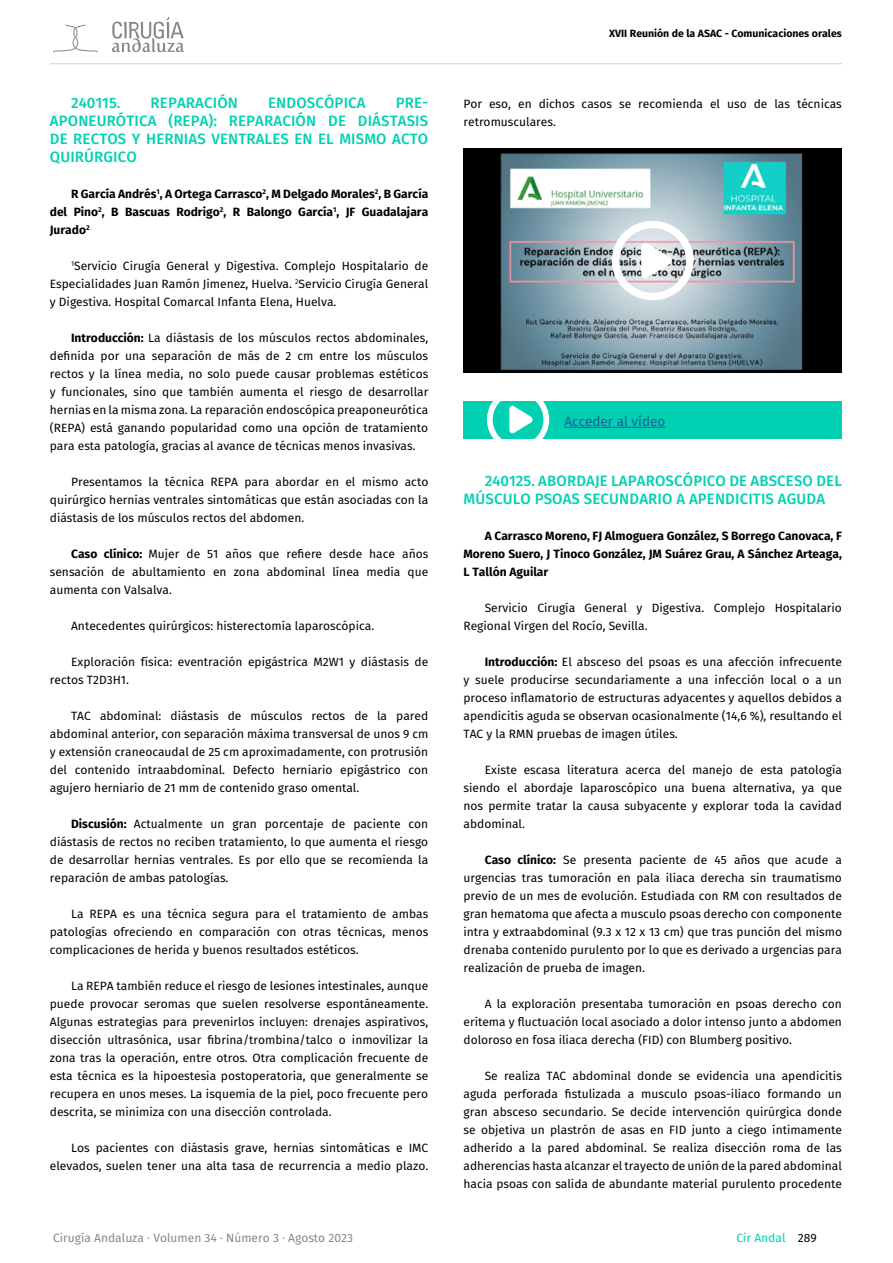
<style>
.page{position:relative;width:893px;height:1263px;background:#fff}
.page>*{position:absolute;margin:0;border:0;box-sizing:border-box;transform-origin:0 0}
.t1{font:500 15px/18px "Fira Sans";letter-spacing:.01em;color:#00d1b2;text-align:justify}
.t2{font:13.5px "Fira Sans";color:#275b9b}
.t3{font:12px/18px "Fira Sans";color:#000;text-align:justify}
.t4{font:700 12px/18px "Fira Sans";color:#000;text-align:justify}
.t5{font:12px "Fira Sans";color:#878787}
.t6{font:12px "Fira Sans";color:#00d1b2}
.t7{font:700 10.5px "Fira Sans";color:#000}
.s1{font-weight:700}
.s2{color:#000}
</style>
<div class="page">
<svg style="left:53px;top:24px;width:45px;height:29px"></svg>
<svg style="left:112px;top:17px;width:72px;height:35px"></svg>
<hr style="left:50px;top:64px;width:792px;height:1px;background:#d1d1d1">
<img style="left:463px;top:149px;width:379px;height:223px">
<div style="left:463px;top:401px;width:379px;height:37px;background:#00d1b2"></div>
<svg style="left:487px;top:401px;width:62px;height:38px"></svg>
<hr style="left:564px;top:427px;width:101px;height:1px;background:#275b9b">
<svg style="left:612px;top:221px;width:82px;height:79px"></svg>
<p class="t1" style="left:71px;top:93px;width:51px">240115.</p>
<p class="t1" style="left:151px;top:93px;width:89px">REPARACIÓN</p>
<p class="t1" style="left:268px;top:93px;width:99px">ENDOSCÓPICA</p>
<p class="t1" style="left:50px;top:93px;width:380px;text-indent:346px">PRE-APONEURÓTICA (REPA): REPARACIÓN DE DIÁSTASIS DE RECTOS Y HERNIAS VENTRALES EN EL MISMO ACTO QUIRÚRGICO</p>
<p class="t4" style="left:50px;top:184px;width:380px;text-indent:21px">R García Andrés<sup>1</sup>, A Ortega Carrasco<sup>2</sup>, M Delgado Morales<sup>2</sup>, B García del Pino<sup>2</sup>, B Bascuas Rodrigo<sup>2</sup>, R Balongo García<sup>1</sup>, JF Guadalajara Jurado<sup>2</sup></p>
<p class="t3" style="left:50px;top:256px;width:380px;text-indent:21px"><sup>1</sup>Servicio Cirugía General y Digestiva. Complejo Hospitalario de Especialidades Juan Ramón Jimenez, Huelva. <sup>2</sup>Servicio Cirugía General y Digestiva. Hospital Comarcal Infanta Elena, Huelva.</p>
<p class="t3" style="left:50px;top:328px;width:380px;text-indent:21px"><span class="s1">Introducción:</span> La diástasis de los músculos rectos abdominales, definida por una separación de más de 2 cm entre los músculos rectos y la línea media, no solo puede causar problemas estéticos y funcionales, sino que también aumenta el riesgo de desarrollar hernias en la misma zona. La reparación endoscópica preaponeurótica (REPA) está ganando popularidad como una opción de tratamiento para esta patología, gracias al avance de técnicas menos invasivas.</p>
<p class="t3" style="left:50px;top:472px;width:380px;text-indent:21px">Presentamos la técnica REPA para abordar en el mismo acto quirúrgico hernias ventrales sintomáticas que están asociadas con la diástasis de los músculos rectos del abdomen.</p>
<p class="t3" style="left:50px;top:544px;width:380px;text-indent:21px"><span class="s1">Caso clínico:</span> Mujer de 51 años que refiere desde hace años sensación de abultamiento en zona abdominal línea media que aumenta con Valsalva.</p>
<p class="t3" style="left:71px;top:616px;width:305px">Antecedentes quirúrgicos: histerectomía laparoscópica.</p>
<p class="t3" style="left:50px;top:652px;width:380px;text-indent:21px">Exploración física: eventración epigástrica M2W1 y diástasis de rectos T2D3H1.</p>
<p class="t3" style="left:50px;top:706px;width:380px;text-indent:21px">TAC abdominal: diástasis de músculos rectos de la pared abdominal anterior, con separación máxima transversal de unos 9 cm y extensión craneocaudal de 25 cm aproximadamente, con protrusión del contenido intraabdominal. Defecto herniario epigástrico con agujero herniario de 21 mm de contenido graso omental.</p>
<p class="t3" style="left:50px;top:814px;width:380px;text-indent:21px"><span class="s1">Discusión:</span> Actualmente un gran porcentaje de paciente con diástasis de rectos no reciben tratamiento, lo que aumenta el riesgo de desarrollar hernias ventrales. Es por ello que se recomienda la reparación de ambas patologías.</p>
<p class="t3" style="left:50px;top:904px;width:380px;text-indent:21px">La REPA es una técnica segura para el tratamiento de ambas patologías ofreciendo en comparación con otras técnicas, menos complicaciones de herida y buenos resultados estéticos.</p>
<p class="t3" style="left:50px;top:976px;width:380px;text-indent:21px">La REPA también reduce el riesgo de lesiones intestinales, aunque puede provocar seromas que suelen resolverse espontáneamente.<br>Algunas estrategias para prevenirlos incluyen: drenajes aspirativos, disección ultrasónica, usar fibrina/trombina/talco o inmovilizar la zona tras la operación, entre otros. Otra complicación frecuente de esta técnica es la hipoestesia postoperatoria, que generalmente se recupera en unos meses. La isquemia de la piel, poco frecuente pero descrita, se minimiza con una disección controlada.</p>
<p class="t3" style="left:50px;top:1138px;width:380px;text-align:right">Los pacientes con diástasis grave, hernias sintomáticas e IMC elevados, suelen tener una alta tasa de recurrencia a medio plazo.</p>
<p class="t7" style="left:609px;top:25px;width:234px">XVII Reunión de la ASAC - Comunicaciones orales</p>
<p class="t3" style="left:463px;top:94px;width:380px">Por eso, en dichos casos se recomienda el uso de las técnicas retromusculares.</p>
<p class="t2" style="left:564px;top:411px;width:102px">Acceder al vídeo</p>
<p class="t1" style="left:464px;top:471px;width:380px;text-indent:21px">240125. ABORDAJE LAPAROSCÓPICO DE ABSCESO DEL<br>MÚSCULO PSOAS SECUNDARIO A APENDICITIS AGUDA</p>
<p class="t4" style="left:463px;top:526px;width:380px;text-indent:21px">A Carrasco Moreno, FJ Almoguera González, S Borrego Canovaca, F Moreno Suero, J Tinoco González, JM Suárez Grau, A Sánchez Arteaga, L Tallón Aguilar</p>
<p class="t3" style="left:463px;top:598px;width:380px;text-indent:21px">Servicio Cirugía General y Digestiva. Complejo Hospitalario<br>Regional Virgen del Rocío, Sevilla.</p>
<p class="t3" style="left:463px;top:652px;width:380px;text-indent:21px"><span class="s1">Introducción:</span> El absceso del psoas es una afección infrecuente y suele producirse secundariamente a una infección local o a un proceso inflamatorio de estructuras adyacentes y aquellos debidos a apendicitis aguda se observan ocasionalmente (14,6 %), resultando el TAC y la RMN pruebas de imagen útiles.</p>
<p class="t3" style="left:463px;top:760px;width:380px;text-indent:21px">Existe escasa literatura acerca del manejo de esta patología siendo el abordaje laparoscópico una buena alternativa, ya que nos permite tratar la causa subyacente y explorar toda la cavidad abdominal.</p>
<p class="t3" style="left:463px;top:850px;width:380px;text-indent:21px"><span class="s1">Caso clínico:</span> Se presenta paciente de 45 años que acude a urgencias tras tumoración en pala iliaca derecha sin traumatismo previo de un mes de evolución. Estudiada con RM con resultados de gran hematoma que afecta a musculo psoas derecho con componente intra y extraabdominal (9.3 x 12 x 13 cm) que tras punción del mismo drenaba contenido purulento por lo que es derivado a urgencias para realización de prueba de imagen.</p>
<p class="t3" style="left:463px;top:994px;width:380px;text-indent:21px">A la exploración presentaba tumoración en psoas derecho con eritema y fluctuación local asociado a dolor intenso junto a abdomen doloroso en fosa iliaca derecha (FID) con Blumberg positivo.</p>
<p class="t3" style="left:463px;top:1066px;width:380px;text-indent:21px">Se realiza TAC abdominal donde se evidencia una apendicitis aguda perforada fistulizada a musculo psoas-iliaco formando un gran absceso secundario. Se decide intervención quirúrgica donde se objetiva un plastrón de asas en FID junto a ciego íntimamente adherido a la pared abdominal. Se realiza disección roma de las adherencias hasta alcanzar el trayecto de unión de la pared abdominal hacia psoas con salida de abundante material purulento procedente</p>
<p class="t5" style="left:53px;top:1229px;width:301px">Cirugía Andaluza · Volumen 34 · Número 3 · Agosto 2023</p>
<p class="t6" style="left:736px;top:1229px;width:82px">Cir Andal <span class="s2">289</span></p>
</div>
